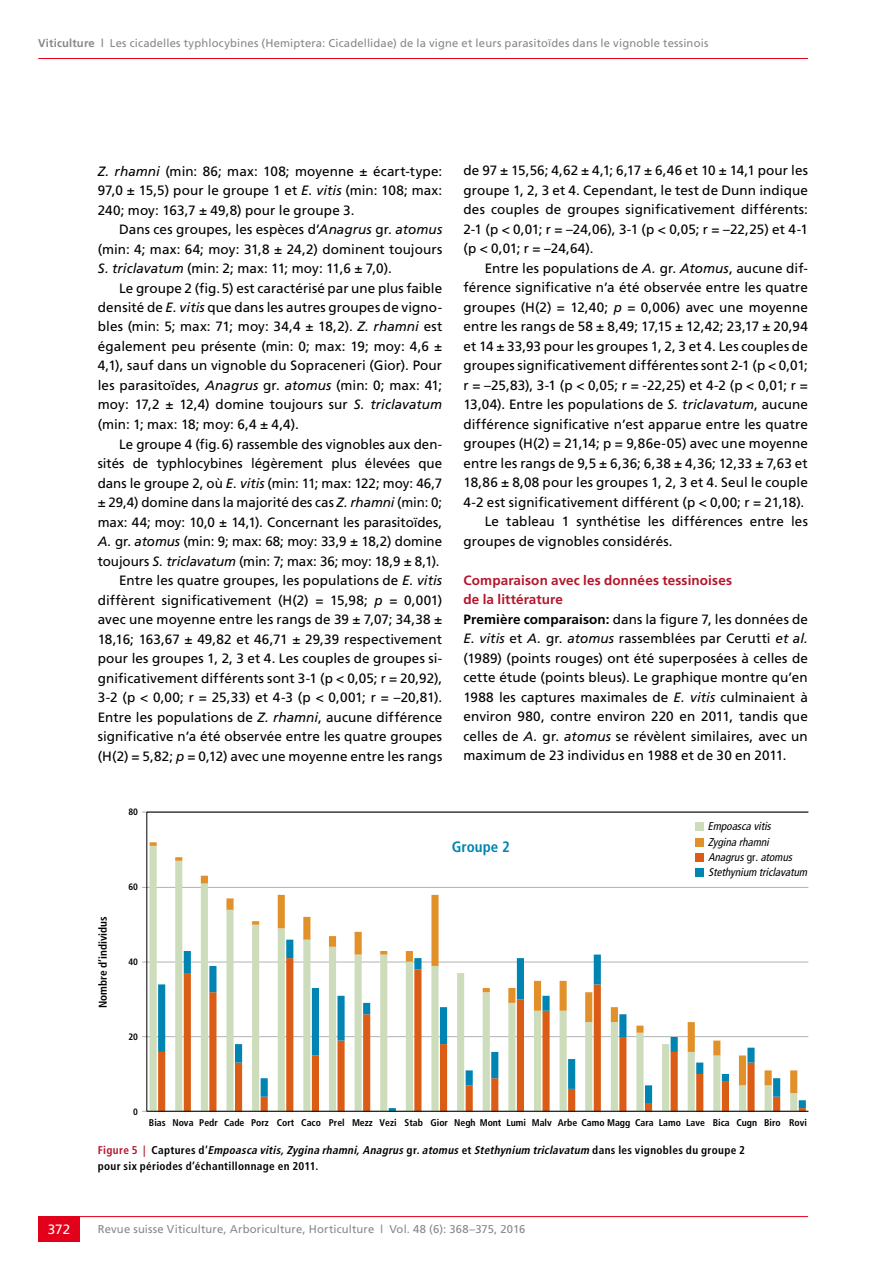
<style>
.page{position:relative;width:893px;height:1263px;background:#fff}
.page>*{position:absolute;margin:0;border:0;box-sizing:border-box;transform-origin:0 0}
.t1{font:700 condensed 15px "Frutiger";color:#0084b1}
.t2{font:13.5px/19.5px "Frutiger";letter-spacing:.005em;color:#000;text-align:justify}
.t3{font:13.5px "Frutiger";color:#fff}
.t4{font:11.25px "Frutiger";letter-spacing:.015em;color:#87888a}
.t5{font:700 condensed 11.25px/16.5px "Frutiger";letter-spacing:.025em;color:#000}
.t6{font:italic condensed 11.25px/15.1px "Frutiger";color:#000}
.t7{font:700 condensed 11.25px "Frutiger";color:#000}
.t8{font:700 condensed 9.75px "Frutiger";color:#000}
.t9{font:700 condensed 9.3px "Frutiger";color:#000}
.s1{font-weight:700}
.s2{font-style:italic}
.s3{font-weight:700;color:#b5152b}
.s4{font-style:normal}
.s5{color:#b5152b}
</style>
<div class="page">
<hr style="left:38px;top:58px;width:770px;height:1px;background:#e2001a">
<hr style="left:38px;top:1216px;width:770px;height:1px;background:#e2001a">
<div style="left:38px;top:1216px;width:42px;height:26px;background:#e2001a"></div>
<hr style="left:142px;top:812px;width:666px;height:1px;background:#b1b3b4">
<hr style="left:142px;top:887px;width:666px;height:1px;background:#b1b3b4">
<hr style="left:142px;top:962px;width:666px;height:1px;background:#b1b3b4">
<hr style="left:142px;top:1036px;width:666px;height:1px;background:#b1b3b4">
<hr style="left:142px;top:1111px;width:666px;height:1px;background:#b1b3b4">
<svg style="left:150px;top:842px;width:554px;height:251px"></svg>
<svg style="left:158px;top:940px;width:648px;height:170px"></svg>
<div style="left:695px;top:822px;width:9px;height:9px;background:#cdddbc"></div>
<div style="left:695px;top:838px;width:9px;height:8px;background:#e2912a"></div>
<div style="left:695px;top:853px;width:9px;height:8px;background:#da5c15"></div>
<div style="left:695px;top:868px;width:9px;height:8px;background:#0084b1"></div>
<p class="t4" style="left:38px;top:37px;width:672px"><span class="s1">Viticulture |</span> Les cicadelles typhlocybines (Hemiptera: Cicadellidae) de la vigne et leurs parasitoïdes dans le vignoble tessinois</p>
<p class="t2" style="left:98px;top:161px;width:346px"><span class="s2">Z. rhamni</span> (min: 86; max: 108; moyenne ± écart-type:<br>97,0 ± 15,5) pour le groupe 1 et <span class="s2">E. vitis</span> (min: 108; max:<br>240; moy: 163,7 ± 49,8) pour le groupe 3.</p>
<p class="t2" style="left:98px;top:219px;width:346px;text-indent:21px">Dans ces groupes, les espèces d’<span class="s2">Anagrus</span> gr. <span class="s2">atomus </span>(min: 4; max: 64; moy: 31,8 ± 24,2) dominent toujours <span class="s2">S. triclavatum</span> (min: 2; max: 11; moy: 11,6 ± 7,0).</p>
<p class="t2" style="left:98px;top:278px;width:346px;text-indent:21px">Le groupe 2 (fig.5) est caractérisé par une plus faible densité de <span class="s2">E. vitis</span> que dans les autres groupes de vigno&shy;bles (min: 5; max: 71; moy: 34,4 ± 18,2). <span class="s2">Z. rhamni</span> est également peu présente (min: 0; max: 19; moy: 4,6 ± 4,1), sauf dans un vignoble du Sopraceneri (Gior). Pour les parasitoïdes, <span class="s2">Anagrus</span> gr. <span class="s2">atomus</span> (min: 0; max: 41; moy: 17,2 ± 12,4) domine toujours sur <span class="s2">S. triclavatum </span>(min: 1; max: 18; moy: 6,4 ± 4,4).</p>
<p class="t2" style="left:98px;top:434px;width:346px;text-align:right">Le groupe 4 (fig.6) rassemble des vignobles aux den&shy;sités de typhlocybines légèrement plus élevées que dans le groupe 2, où <span class="s2">E. vitis</span> (min: 11; max: 122; moy: 46,7 ± 29,4) domine dans la majorité des cas <span class="s2">Z. rhamni</span> (min: 0; max: 44; moy: 10,0 ± 14,1). Concernant les parasitoïdes, <span class="s2">A.</span> gr. <span class="s2">atomus</span> (min: 9; max: 68; moy: 33,9 ± 18,2) domine toujours <span class="s2">S. triclavatum</span> (min: 7; max: 36; moy: 18,9 ± 8,1).<br>Entre les quatre groupes, les populations de <span class="s2">E. vitis </span>diffèrent significativement (H(2) = 15,98; <span class="s2">p</span> = 0,001) avec une moyenne entre les rangs de 39 ± 7,07; 34,38 ± 18,16; 163,67 ± 49,82 et 46,71 ± 29,39 respectivement pour les groupes 1, 2, 3 et 4. Les couples de groupes si&shy;gnificativement différents sont 3-1 (p &lt; 0,05; r = 20,92), 3-2 (p &lt; 0,00; r = 25,33) et 4-3 (p &lt; 0,001; r = –20,81).<br>Entre les populations de <span class="s2">Z. rhamni</span>, aucune différence significative n’a été observée entre les quatre groupes (H(2) = 5,82; <span class="s2">p</span> = 0,12) avec une moyenne entre les rangs</p>
<p class="t2" style="left:463px;top:161px;width:346px">de 97 ± 15,56; 4,62 ± 4,1; 6,17 ± 6,46 et 10 ± 14,1 pour les groupe 1, 2, 3 et 4. Cependant, le test de Dunn indique des couples de groupes significativement différents:<br>2-1 (p &lt; 0,01; r = –24,06), 3-1 (p &lt; 0,05; r = –22,25) et 4-1 (p &lt; 0,01; r = –24,64).</p>
<p class="t2" style="left:485px;top:258px;width:325px">Entre les populations de <span class="s2">A.</span> gr. <span class="s2">Atomus</span>, aucune dif-</p>
<p class="t2" style="left:463px;top:278px;width:346px">férence significative n’a été observée entre les quatre</p>
<p class="t2" style="left:463px;top:297px;width:346px">groupes (H(2) = 12,40; <span class="s2">p</span> = 0,006) avec une moyenne</p>
<p class="t2" style="left:463px;top:317px;width:346px">entre les rangs de 58 ± 8,49; 17,15 ± 12,42; 23,17 ± 20,94</p>
<p class="t2" style="left:463px;top:336px;width:346px">et 14 ± 33,93 pour les groupes 1, 2, 3 et 4. Les couples de</p>
<p class="t2" style="left:463px;top:356px;width:346px">groupes significativement différentes sont 2-1 (p &lt; 0,01;</p>
<p class="t2" style="left:463px;top:375px;width:346px">r = –25,83), 3-1 (p &lt; 0,05; r = -22,25) et 4-2 (p &lt; 0,01; r =</p>
<p class="t2" style="left:463px;top:395px;width:346px">13,04). Entre les populations de <span class="s2">S. triclavatum</span>, aucune</p>
<p class="t2" style="left:463px;top:414px;width:346px">différence significative n’est apparue entre les quatre</p>
<p class="t2" style="left:463px;top:434px;width:346px">groupes (H(2) = 21,14; p = 9,86e-05) avec une moyenne</p>
<p class="t2" style="left:463px;top:453px;width:346px">entre les rangs de 9,5 ± 6,36; 6,38 ± 4,36; 12,33 ± 7,63 et</p>
<p class="t2" style="left:463px;top:473px;width:346px">18,86 ± 8,08 pour les groupes 1, 2, 3 et 4. Seul le couple</p>
<p class="t2" style="left:463px;top:492px;width:342px">4-2 est significativement différent (p &lt; 0,00; r = 21,18).</p>
<p class="t2" style="left:485px;top:512px;width:325px">Le tableau 1 synthétise les différences entre les</p>
<p class="t2" style="left:463px;top:531px;width:211px">groupes de vignobles considérés.</p>
<p class="t2" style="left:463px;top:570px;width:346px;text-align:left"><span class="s3">Comparaison avec les données tessinoises<br>de la littérature<br></span><span class="s1">Première comparaison:</span> dans la figure 7, les données de <span class="s2">E. vitis</span> et <span class="s2">A.</span> gr. <span class="s2">atomus</span> rassemblées par Cerutti <span class="s2">et al. </span>(1989) (points rouges) ont été superposées à celles de cette étude (points bleus). Le graphique montre qu’en 1988 les captures maximales de <span class="s2">E. vitis</span> culminaient à environ 980, contre environ 220 en 2011, tandis que celles de <span class="s2">A.</span> gr. <span class="s2">atomus</span> se révèlent similaires, avec un maximum de 23 individus en 1988 et de 30 en 2011.</p>
<p class="t9" style="left:128px;top:807px;width:11px">80</p>
<p class="t7" style="left:96px;top:1008px;width:94px;rotate:-90deg">Nombre d’individus</p>
<p class="t9" style="left:128px;top:881px;width:11px">60</p>
<p class="t9" style="left:128px;top:956px;width:11px">40</p>
<p class="t9" style="left:128px;top:1031px;width:11px">20</p>
<p class="t1" style="left:452px;top:838px;width:60px">Groupe 2</p>
<p class="t6" style="left:708px;top:819px;width:101px">Empoasca vitis<br>Zygina rhamni<br>Anagrus <span class="s4">gr.</span> atomus<br>Stethynium triclavatum</p>
<p class="t9" style="left:133px;top:1106px;width:6px">0</p>
<p class="t8" style="left:149px;top:1117px;width:660px">Bias Nova Pedr Cade Porz Cort Caco Prel Mezz Vezi Stab Gior Negh Mont Lumi Malv Arbe Camo Magg Cara Lamo Lave Bica Cugn Biro Rovi</p>
<p class="t5" style="left:98px;top:1142px;width:649px"><span class="s5">Figure 5 |</span> Captures d’<span class="s2">Empoasca vitis, Zygina rhamni, Anagrus</span> gr. <span class="s2">atomus</span> et <span class="s2">Stethynium triclavatum</span> dans les vignobles du groupe 2 pour six périodes d’échantillonnage en 2011.</p>
<p class="t3" style="left:48px;top:1221px;width:24px">372</p>
<p class="t4" style="left:98px;top:1223px;width:429px">Revue suisse Viticulture, Arboriculture, Horticulture | Vol. 48 (6): 368–375, 2016</p>
</div>
